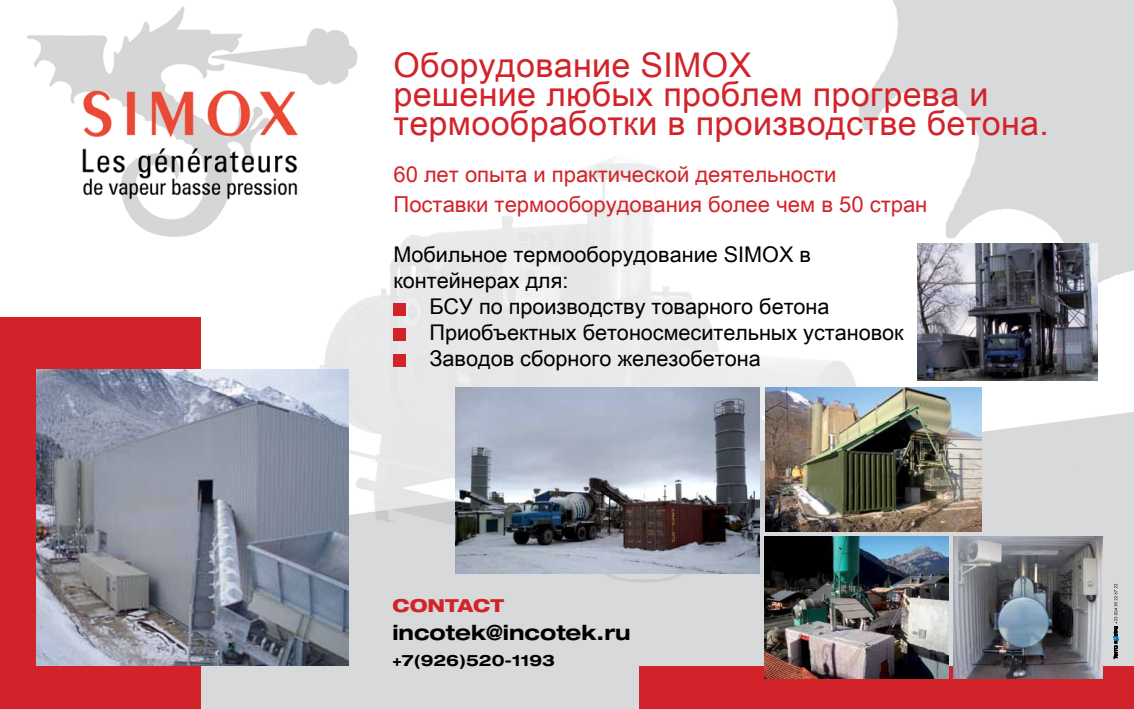
<style>
.page{position:relative;width:1134px;height:709px;background:#fff}
.page>*{position:absolute;margin:0;border:0;box-sizing:border-box;transform-origin:0 0}
.t1{font:34px/29px "Arial Unicode MS";letter-spacing:.01em;color:#d2232a}
.t2{font:22px/30px "Arial Unicode MS";color:#d2232a}
.t3{font:21.6px/25.9px "Arial Unicode MS";color:#000}
.t4{font:700 expanded 20.9px "Helvetica Neue";color:#000}
.t5{font:800 expanded 17.9px "Helvetica Neue";color:#d2232a}
.t6{font:700 expanded 15.7px "Helvetica Neue";color:#000}
</style>
<div class="page">
<img style="left:36px;top:0;width:1098px;height:709px">
<div style="left:0;top:318px;width:200px;height:391px;background:#d2232a"></div>
<img style="left:27px;top:5px;width:333px;height:236px">
<div style="left:393px;top:303px;width:13px;height:12px;background:#d2232a"></div>
<div style="left:393px;top:354px;width:13px;height:12px;background:#d2232a"></div>
<div style="left:393px;top:328px;width:13px;height:12px;background:#d2232a"></div>
<img style="left:36px;top:369px;width:312px;height:296px">
<div style="left:639px;top:666px;width:495px;height:43px;background:#d2232a"></div>
<img style="left:953px;top:536px;width:149px;height:142px">
<img style="left:765px;top:536px;width:183px;height:142px">
<svg style="left:1114px;top:584px;width:4px;height:74px"></svg>
<img style="left:765px;top:387px;width:216px;height:144px">
<img style="left:455px;top:387px;width:304px;height:186px">
<img style="left:918px;top:243px;width:180px;height:138px">
<h1 class="t1" style="left:393px;top:50px;width:657px">Оборудование SIMOX<br>решение любых проблем прогрева и термообработки в производстве бетона.</h1>
<p class="t2" style="left:393px;top:158px;width:535px">60 лет опыта и практической деятельности<br>Поставки термооборудования более чем в 50 стран</p>
<p class="t3" style="left:393px;top:241px;width:419px">Мобильное термооборудование SIMOX в контейнерах для:</p>
<p class="t3" style="left:429px;top:293px;width:476px">БСУ по производству товарного бетона<br>Приобъектных бетоносмесительных установок<br>Заводов сборного железобетона</p>
<p class="t5" style="left:392px;top:594px;width:113px">CONTACT</p>
<p class="t4" style="left:392px;top:619px;width:240px">incotek@incotek.ru</p>
<p class="t6" style="left:392px;top:650px;width:164px">+7(926)520-1193</p>
</div>
